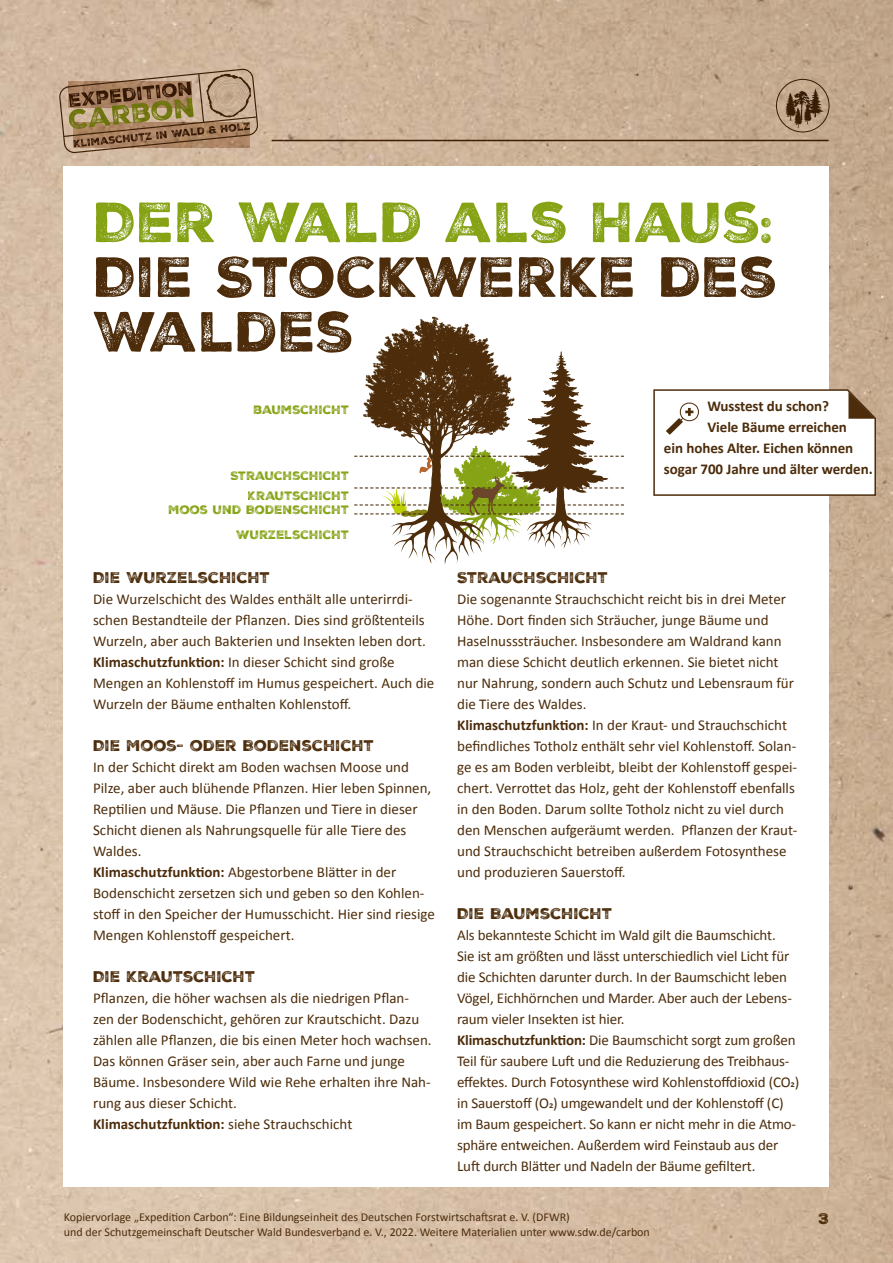
<style>
.page{position:relative;width:893px;height:1263px;background:#fff}
.page>*{position:absolute;margin:0;border:0;box-sizing:border-box;transform-origin:0 0}
.t1{font:54.75px/54.8px "Nexa Rust Sans Black 03";color:#4c2c0a}
.t2{font:54.75px "Nexa Rust Sans Black 03";color:#86a315}
.t3{font:15px/21px "Calibri";color:#4c2c0a}
.t4{font:700 15px "Calibri";letter-spacing:-.005em;color:#4c2c0a}
.t5{font:15px "Nexa Rust Sans Black 03";color:#4c2c0a}
.t6{font:12px/15px "Calibri";color:#4c2c0a}
.t7{font:11.85px "Nexa Rust Sans Black 03";color:#86a315}
.s1{font-weight:700}
</style>
<div class="page">
<img style="left:0;top:0;width:893px;height:1263px">
<div style="left:64px;top:166px;width:765px;height:1020px;background:#fff"></div>
<hr style="left:272px;top:140px;width:556px;height:1px;background:#4c2c0a">
<svg style="left:59px;top:69px;width:199px;height:84px;background:#a48767"></svg>
<svg style="left:354px;top:317px;width:270px;height:248px"></svg>
<svg style="left:653px;top:389px;width:224px;height:108px"></svg>
<div style="left:776px;top:79px;width:54px;height:53px;border:1px solid #4c2c0a;border-radius:50%"></div>
<svg style="left:786px;top:88px;width:38px;height:40px;background:#896d54"></svg>
<h1 class="t2" style="left:94px;top:185px;width:682px">DER WALD ALS HAUS:</h1>
<h1 class="t1" style="left:94px;top:250px;width:686px">DIE STOCKWERKE DES<br>WALDES</h1>
<p class="t7" style="left:253px;top:402px;width:97px">BAUMSCHICHT</p>
<p class="t7" style="left:230px;top:467px;width:120px">STRAUCHSCHICHT</p>
<p class="t7" style="left:248px;top:488px;width:103px">KRAUTSCHICHT</p>
<p class="t7" style="left:168px;top:502px;width:182px">MOOS UND BODENSCHICHT</p>
<p class="t7" style="left:236px;top:527px;width:114px">WURZELSCHICHT</p>
<p class="t5" style="left:93px;top:567px;width:179px">DIE WURZELSCHICHT</p>
<p class="t3" style="left:93px;top:588px;width:343px">Die Wurzelschicht des Waldes enthält alle unterirrdi&shy;schen Bestandteile der Pflanzen. Dies sind größtenteils Wurzeln, aber auch Bakterien und Insekten leben dort.<br><span class="s1">Klimaschutzfunktion:</span> In dieser Schicht sind große Mengen an Kohlenstoff im Humus gespeichert. Auch die Wurzeln der Bäume enthalten Kohlenstoff.</p>
<p class="t5" style="left:93px;top:735px;width:283px">DIE MOOS- ODER BODENSCHICHT</p>
<p class="t3" style="left:93px;top:756px;width:343px">In der Schicht direkt am Boden wachsen Moose und Pilze, aber auch blühende Pflanzen. Hier leben Spinnen, Reptilien und Mäuse. Die Pflanzen und Tiere in dieser Schicht dienen als Nahrungsquelle für alle Tiere des Waldes.<br><span class="s1">Klimaschutzfunktion:</span> Abgestorbene Blätter in der Bodenschicht zersetzen sich und geben so den Kohlen&shy;stoff in den Speicher der Humusschicht. Hier sind riesige Mengen Kohlenstoff gespeichert.</p>
<p class="t5" style="left:93px;top:966px;width:164px">DIE KRAUTSCHICHT</p>
<p class="t3" style="left:93px;top:987px;width:340px">Pflanzen, die höher wachsen als die niedrigen Pflan&shy;zen der Bodenschicht, gehören zur Krautschicht. Dazu zählen alle Pflanzen, die bis einen Meter hoch wachsen.<br>Das können Gräser sein, aber auch Farne und junge Bäume. Insbesondere Wild wie Rehe erhalten ihre Nah&shy;rung aus dieser Schicht.<br><span class="s1">Klimaschutzfunktion:</span> siehe Strauchschicht</p>
<p class="t4" style="left:707px;top:396px;width:123px">Wusstest du schon?</p>
<p class="t4" style="left:707px;top:417px;width:141px">Viele Bäume erreichen</p>
<p class="t4" style="left:664px;top:438px;width:191px">ein hohes Alter. Eichen können</p>
<p class="t4" style="left:664px;top:459px;width:210px">sogar 700 Jahre und älter werden.</p>
<p class="t5" style="left:457px;top:567px;width:153px">STRAUCHSCHICHT</p>
<p class="t3" style="left:457px;top:588px;width:342px">Die sogenannte Strauchschicht reicht bis in drei Meter Höhe. Dort finden sich Sträucher, junge Bäume und Haselnusssträucher. Insbesondere am Waldrand kann man diese Schicht deutlich erkennen. Sie bietet nicht nur Nahrung, sondern auch Schutz und Lebensraum für die Tiere des Waldes.<br><span class="s1">Klimaschutzfunktion:</span> In der Kraut- und Strauchschicht befindliches Totholz enthält sehr viel Kohlenstoff. Solan&shy;ge es am Boden verbleibt, bleibt der Kohlenstoff gespei&shy;chert. Verrottet das Holz, geht der Kohlenstoff ebenfalls in den Boden. Darum sollte Totholz nicht zu viel durch den Menschen aufgeräumt werden. Pflanzen der Kraut&shy;und Strauchschicht betreiben außerdem Fotosynthese und produzieren Sauerstoff.</p>
<p class="t5" style="left:457px;top:903px;width:157px">DIE BAUMSCHICHT</p>
<p class="t3" style="left:457px;top:924px;width:344px">Als bekannteste Schicht im Wald gilt die Baumschicht.<br>Sie ist am größten und lässt unterschiedlich viel Licht für die Schichten darunter durch. In der Baumschicht leben Vögel, Eichhörnchen und Marder. Aber auch der Lebens&shy;raum vieler Insekten ist hier.<br><span class="s1">Klimaschutzfunktion:</span> Die Baumschicht sorgt zum großen Teil für saubere Luft und die Reduzierung des Treibhaus&shy;effektes. Durch Fotosynthese wird Kohlenstoffdioxid (CO2) in Sauerstoff (O2) umgewandelt und der Kohlenstoff (C) im Baum gespeichert. So kann er nicht mehr in die Atmo&shy;sphäre entweichen. Außerdem wird Feinstaub aus der Luft durch Blätter und Nadeln der Bäume gefiltert.</p>
<p class="t6" style="left:64px;top:1209px;width:588px">Kopiervorlage „Expedition Carbon“: Eine Bildungseinheit des Deutschen Forstwirtschaftsrat e. V. (DFWR)<br>und der Schutzgemeinschaft Deutscher Wald Bundesverband e. V., 2022. Weitere Materialien unter www.sdw.de/carbon</p>
<p class="t5" style="left:818px;top:1208px;width:12px">3</p>
</div>
